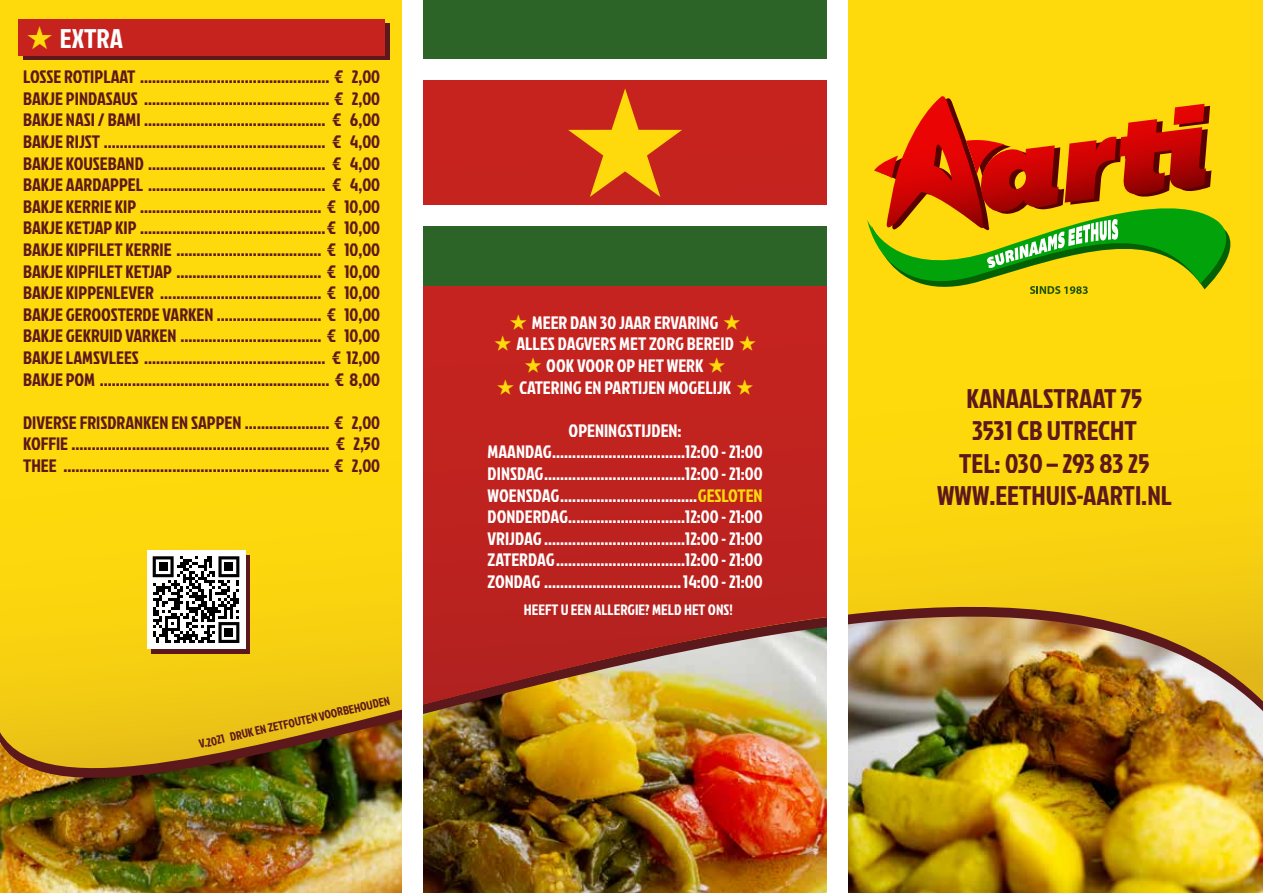
<style>
.page{position:relative;width:1263px;height:893px;background:#fff}
.page>*{position:absolute;margin:0;border:0;box-sizing:border-box;transform-origin:0 0}
.t1{font:27px/32.4px "Jockey";color:#5d181b;text-align:center}
.t2{font:27px "Jockey";color:#fff}
.t3{font:18px/21.6px "Jockey";color:#5d181b;text-align:justify}
.t4{font:18px/21.6px "Jockey";color:#fff;text-align:center}
.t5{font:15px "Jockey";color:#fff}
.t6{font:12px "Jockey";color:#5d181b}
.s1{font-family:"Adobe Heiti Std";color:#fed90b}
.s2{color:#fed90b}
</style>
<div class="page">
<img style="left:0;top:809px;width:1263px;height:84px">
<img style="left:0;top:0;width:1263px;height:809px">
<svg style="left:423px;top:80px;width:404px;height:627px;background:#bf2f27"></svg>
<svg style="left:867px;top:94px;width:366px;height:203px;background:#c4920b"></svg>
<div style="left:412px;top:0;width:426px;height:60px;background:#2b6426"></div>
<div style="left:412px;top:226px;width:426px;height:59px;background:#2b6426"></div>
<div style="left:412px;top:206px;width:426px;height:20px;background:#fff"></div>
<div style="left:412px;top:60px;width:426px;height:20px;background:#fff"></div>
<svg style="left:568px;top:88px;width:114px;height:109px;background:#d85e17"></svg>
<div style="left:23px;top:23px;width:366px;height:37px;background:#5d181b"></div>
<div style="left:19px;top:19px;width:366px;height:37px;background:#c6231f"></div>
<div style="left:402px;top:0;width:21px;height:893px;background:#fff"></div>
<div style="left:827px;top:0;width:21px;height:893px;background:#fff"></div>
<div style="left:151px;top:555px;width:99px;height:99px;background:#5d181b"></div>
<div style="left:147px;top:550px;width:98px;height:99px;background:#fff"></div>
<svg style="left:153px;top:556px;width:86px;height:87px"></svg>
<div style="left:224px;top:562px;width:9px;height:9px;background:#000"></div>
<div style="left:159px;top:562px;width:9px;height:9px;background:#000"></div>
<div style="left:224px;top:628px;width:9px;height:9px;background:#000"></div>
<h1 class="t2" style="left:26px;top:19px;width:98px"><span class="s1">★</span> EXTRA</h1>
<p class="t3" style="left:23px;top:66px;width:358px">LOSSE ROTIPLAAT ............................................... € 2,00<br>BAKJE PINDASAUS .............................................. € 2,00<br>BAKJE NASI / BAMI ............................................. € 6,00<br>BAKJE RIJST ....................................................... € 4,00<br>BAKJE KOUSEBAND ............................................ € 4,00<br>BAKJE AARDAPPEL ............................................ € 4,00<br>BAKJE KERRIE KIP ............................................. € 10,00<br>BAKJE KETJAP KIP ..............................................€ 10,00<br>BAKJE KIPFILET KERRIE .................................... € 10,00<br>BAKJE KIPFILET KETJAP .................................... € 10,00<br>BAKJE KIPPENLEVER ........................................ € 10,00<br>BAKJE GEROOSTERDE VARKEN .......................... € 10,00<br>BAKJE GEKRUID VARKEN ................................... € 10,00<br>BAKJE LAMSVLEES ............................................. € 12,00<br>BAKJE POM ......................................................... € 8,00</p>
<p class="t3" style="left:23px;top:411px;width:358px">DIVERSE FRISDRANKEN EN SAPPEN ..................... € 2,00<br>KOFFIE ................................................................ € 2,50<br>THEE .................................................................. € 2,00</p>
<p class="t6" style="left:197px;top:736px;width:197px;rotate:-13deg">V.2021 DRUK EN ZETFOUTEN VOORBEHOUDEN</p>
<p class="t4" style="left:509px;top:311px;width:233px"><span class="s1">★</span> MEER DAN 30 JAAR ERVARING <span class="s1">★</span></p>
<p class="t4" style="left:494px;top:333px;width:264px"><span class="s1">★</span> ALLES DAGVERS MET ZORG BEREID <span class="s1">★</span></p>
<p class="t4" style="left:524px;top:354px;width:203px"><span class="s1">★</span> OOK VOOR OP HET WERK <span class="s1">★</span></p>
<p class="t4" style="left:496px;top:376px;width:259px"><span class="s1">★</span> CATERING EN PARTIJEN MOGELIJK <span class="s1">★</span></p>
<p class="t4" style="left:488px;top:419px;width:276px">OPENINGSTIJDEN:<br>MAANDAG.................................12:00 - 21:00<br>DINSDAG...................................12:00 - 21:00<br>WOENSDAG..................................<span class="s2">GESLOTEN </span>DONDERDAG.............................12:00 - 21:00<br>VRIJDAG ...................................12:00 - 21:00<br>ZATERDAG................................12:00 - 21:00<br>ZONDAG ..................................14:00 - 21:00</p>
<p class="t5" style="left:524px;top:599px;width:210px">HEEFT U EEN ALLERGIE? MELD HET ONS!</p>
<h1 class="t1" style="left:937px;top:382px;width:236px">KANAALSTRAAT 75<br>3531 CB UTRECHT<br>TEL: 030 – 293 83 25<br>WWW.EETHUIS-AARTI.NL</h1>
</div>
